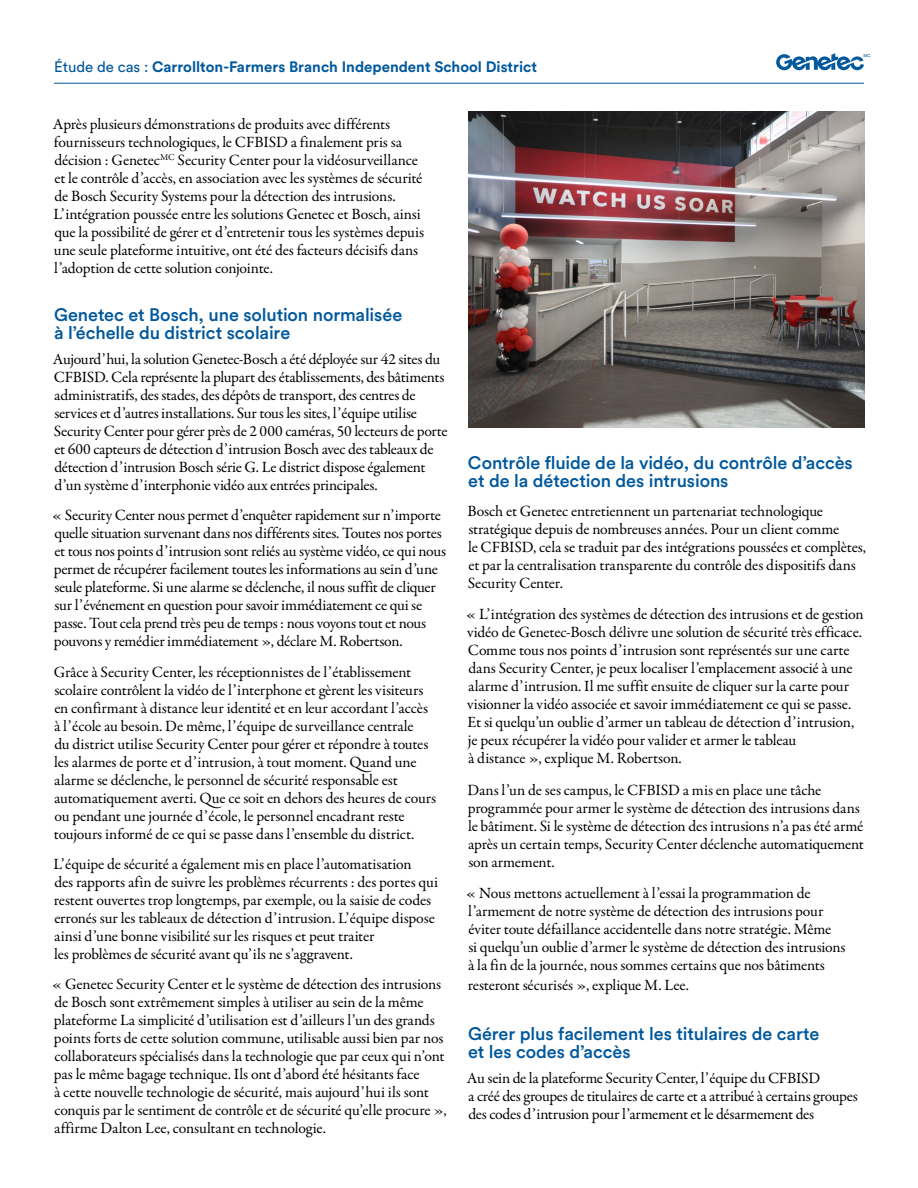
<style>
.page{position:relative;width:918px;height:1188px;background:#fff}
.page>*{position:absolute;margin:0;border:0;box-sizing:border-box;transform-origin:0 0}
.Subhead_1{font:500 18px/18px "Circular Pro";letter-spacing:-.005em;color:#00589d}
.Body_Text{font:500 18px/18px "Circular Pro";letter-spacing:-.005em;color:#00589d}
.Body_Text-2{font:15.75px/18px "Garamond Premr Pro";letter-spacing:-.01em;color:#000}
.Document_Type{font:700 15px "Circular Pro";color:#00589d}
.Subhead_1-2{font:4.2px "Circular Pro";color:#00589d}
.s1{font-weight:400}
</style>
<div class="page">
<hr style="left:54px;top:83px;width:810px;height:1px;background:#00589d">
<svg style="left:776px;top:53px;width:88px;height:17px"></svg>
<img style="left:469px;top:111px;width:396px;height:317px">
<p class="Document_Type" style="left:54px;top:56px;width:485px"><span class="s1">Étude de cas :</span> Carrollton-Farmers Branch Independent School District</p>
<p class="Subhead_1-2" style="left:863px;top:52px;width:9px">MC</p>
<p class="Body_Text-2" style="left:53px;top:115px;width:373px">Après plusieurs démonstrations de produits avec différents fournisseurs technologiques, le CFBISD a finalement pris sa décision : Genetec<sup>MC</sup> Security Center pour la vidéosurveillance et le contrôle d’accès, en association avec les systèmes de sécurité de Bosch Security Systems pour la détection des intrusions.<br>L’intégration poussée entre les solutions Genetec et Bosch, ainsi que la possibilité de gérer et d’entretenir tous les systèmes depuis une seule plateforme intuitive, ont été des facteurs décisifs dans l’adoption de cette solution conjointe.</p>
<p class="Subhead_1" style="left:54px;top:305px;width:350px">Genetec et Bosch, une solution normalisée à l’échelle du district scolaire</p>
<p class="Body_Text-2" style="left:53px;top:351px;width:396px">Aujourd’hui, la solution Genetec-Bosch a été déployée sur 42 sites du CFBISD. Cela représente la plupart des établissements, des bâtiments administratifs, des stades, des dépôts de transport, des centres de services et d’autres installations. Sur tous les sites, l’équipe utilise Security Center pour gérer près de 2 000 caméras, 50 lecteurs de porte et 600 capteurs de détection d’intrusion Bosch avec des tableaux de détection d’intrusion Bosch série G. Le district dispose également d’un système d’interphonie vidéo aux entrées principales.</p>
<p class="Body_Text-2" style="left:51px;top:507px;width:396px">« Security Center nous permet d’enquêter rapidement sur n’importe quelle situation survenant dans nos différents sites. Toutes nos portes et tous nos points d’intrusion sont reliés au système vidéo, ce qui nous permet de récupérer facilement toutes les informations au sein d’une seule plateforme. Si une alarme se déclenche, il nous suffit de cliquer sur l’événement en question pour savoir immédiatement ce qui se passe. Tout cela prend très peu de temps : nous voyons tout et nous pouvons y remédier immédiatement », déclare M. Robertson.</p>
<p class="Body_Text-2" style="left:54px;top:663px;width:384px">Grâce à Security Center, les réceptionnistes de l’établissement scolaire contrôlent la vidéo de l’interphone et gèrent les visiteurs en confirmant à distance leur identité et en leur accordant l’accès à l’école au besoin. De même, l’équipe de surveillance centrale<br>du district utilise Security Center pour gérer et répondre à toutes les alarmes de porte et d’intrusion, à tout moment. Quand une alarme se déclenche, le personnel de sécurité responsable est automatiquement averti. Que ce soit en dehors des heures de cours ou pendant une journée d’école, le personnel encadrant reste toujours informé de ce qui se passe dans l’ensemble du district.</p>
<p class="Body_Text-2" style="left:53px;top:855px;width:386px">L’équipe de sécurité a également mis en place l’automatisation<br>des rapports afin de suivre les problèmes récurrents : des portes qui restent ouvertes trop longtemps, par exemple, ou la saisie de codes erronés sur les tableaux de détection d’intrusion. L’équipe dispose ainsi d’une bonne visibilité sur les risques et peut traiter<br>les problèmes de sécurité avant qu’ils ne s’aggravent.</p>
<p class="Body_Text-2" style="left:51px;top:975px;width:397px">« Genetec Security Center et le système de détection des intrusions de Bosch sont extrêmement simples à utiliser au sein de la même plateforme La simplicité d’utilisation est d’ailleurs l’un des grands points forts de cette solution commune, utilisable aussi bien par nos collaborateurs spécialisés dans la technologie que par ceux qui n’ont pas le même bagage technique. Ils ont d’abord été hésitants face<br>à cette nouvelle technologie de sécurité, mais aujourd’hui ils sont conquis par le sentiment de contrôle et de sécurité qu’elle procure », affirme Dalton Lee, consultant en technologie.</p>
<p class="Body_Text" style="left:468px;top:453px;width:386px">Contrôle fluide de la vidéo, du contrôle d’accès et de la détection des intrusions</p>
<p class="Body_Text-2" style="left:467px;top:503px;width:400px">Bosch et Genetec entretiennent un partenariat technologique stratégique depuis de nombreuses années. Pour un client comme<br>le CFBISD, cela se traduit par des intégrations poussées et complètes, et par la centralisation transparente du contrôle des dispositifs dans Security Center.</p>
<p class="Body_Text-2" style="left:465px;top:606px;width:400px">« L’intégration des systèmes de détection des intrusions et de gestion vidéo de Genetec-Bosch délivre une solution de sécurité très efficace.<br>Comme tous nos points d’intrusion sont représentés sur une carte dans Security Center, je peux localiser l’emplacement associé à une alarme d’intrusion. Il me suffit ensuite de cliquer sur la carte pour visionner la vidéo associée et savoir immédiatement ce qui se passe.<br>Et si quelqu’un oublie d’armer un tableau de détection d’intrusion, je peux récupérer la vidéo pour valider et armer le tableau<br>à distance », explique M. Robertson.</p>
<p class="Body_Text-2" style="left:467px;top:781px;width:398px">Dans l’un de ses campus, le CFBISD a mis en place une tâche programmée pour armer le système de détection des intrusions dans le bâtiment. Si le système de détection des intrusions n’a pas été armé après un certain temps, Security Center déclenche automatiquement son armement.</p>
<p class="Body_Text-2" style="left:465px;top:884px;width:382px">« Nous mettons actuellement à l’essai la programmation de l’armement de notre système de détection des intrusions pour éviter toute défaillance accidentelle dans notre stratégie. Même<br>si quelqu’un oublie d’armer le système de détection des intrusions à la fin de la journée, nous sommes certains que nos bâtiments</p>
<p class="Body_Text-2" style="left:468px;top:977px;width:223px">resteront sécurisés », explique M. Lee.</p>
<p class="Subhead_1" style="left:468px;top:1023px;width:353px">Gérer plus facilement les titulaires de carte et les codes d’accès</p>
<p class="Body_Text-2" style="left:467px;top:1069px;width:392px">Au sein de la plateforme Security Center, l’équipe du CFBISD<br>a créé des groupes de titulaires de carte et a attribué à certains groupes des codes d’intrusion pour l’armement et le désarmement des</p>
</div>
